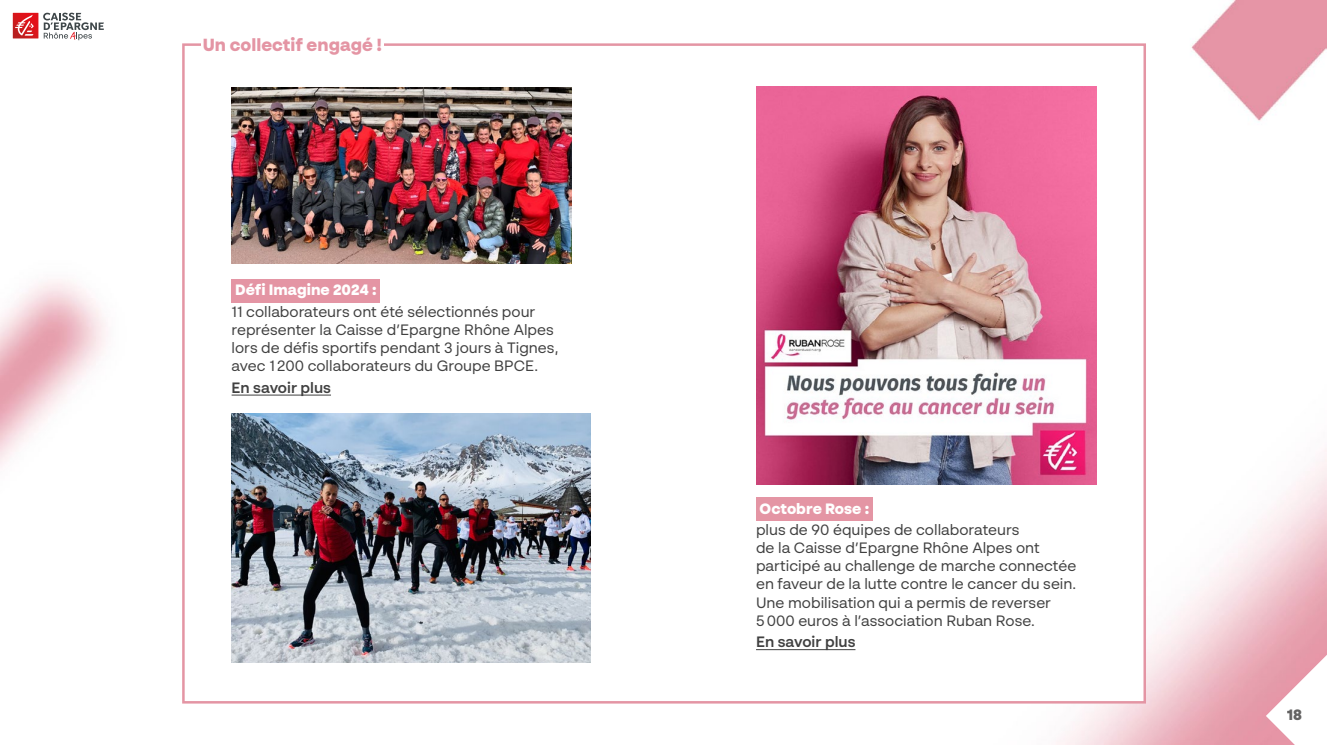
<style>
.page{position:relative;width:1327px;height:745px;background:#fff}
.page>*{position:absolute;margin:0;border:0;box-sizing:border-box;transform-origin:0 0}
.ENCADRE-SURTITRE-02{font:900 17.5px "BR Sonoma";color:#e495a4}
.ENCADRE-texte-articl{font:15px/18px "BR Sonoma";color:#404040}
.ENCADRE-titre-articl{font:900 15px "BR Sonoma";color:#fff}
.web-email{font:600 15px "BR Sonoma";color:#404040}
.t1{font:900 15px "BR Sonoma";color:#646363}
</style>
<div class="page">
<img style="left:0;top:0;width:1327px;height:744px">
<div style="left:182px;top:43px;width:964px;height:660px;background:#fff;border:2px solid #e495a4"></div>
<div style="left:201px;top:37px;width:183px;height:16px;background:#fff"></div>
<img style="left:756px;top:86px;width:340px;height:398px">
<div style="left:756px;top:497px;width:117px;height:23px;background:#e495a4"></div>
<hr style="left:756px;top:648px;width:99px;height:1px;background:#404040">
<div style="left:232px;top:279px;width:148px;height:23px;background:#e495a4"></div>
<hr style="left:232px;top:394px;width:99px;height:1px;background:#404040">
<img style="left:231px;top:88px;width:341px;height:176px">
<img style="left:231px;top:413px;width:359px;height:249px">
<svg style="left:1266px;top:646px;width:61px;height:98px"></svg>
<svg style="left:0;top:0;width:194px;height:118px"></svg>
<h4 class="ENCADRE-SURTITRE-02" style="left:203px;top:34px;width:181px">Un collectif engagé !</h4>
<h5 class="ENCADRE-titre-articl" style="left:235px;top:280px;width:143px">Défi Imagine 2024 :</h5>
<p class="ENCADRE-texte-articl" style="left:232px;top:302px;width:328px">11 collaborateurs ont été sélectionnés pour représenter la Caisse d’Epargne Rhône Alpes lors de défis sportifs pendant 3 jours à Tignes, avec 1 200 collaborateurs du Groupe BPCE.</p>
<p class="web-email" style="left:232px;top:377px;width:101px">En savoir plus</p>
<h5 class="ENCADRE-titre-articl" style="left:760px;top:499px;width:111px">Octobre Rose :</h5>
<p class="ENCADRE-texte-articl" style="left:756px;top:520px;width:322px">plus de 90 équipes de collaborateurs<br>de la Caisse d’Epargne Rhône Alpes ont participé au challenge de marche connectée en faveur de la lutte contre le cancer du sein.<br>Une mobilisation qui a permis de reverser<br>5 000 euros à l’association Ruban Rose.</p>
<p class="web-email" style="left:756px;top:632px;width:101px">En savoir plus</p>
<p class="t1" style="left:1287px;top:705px;width:17px">18</p>
</div>
